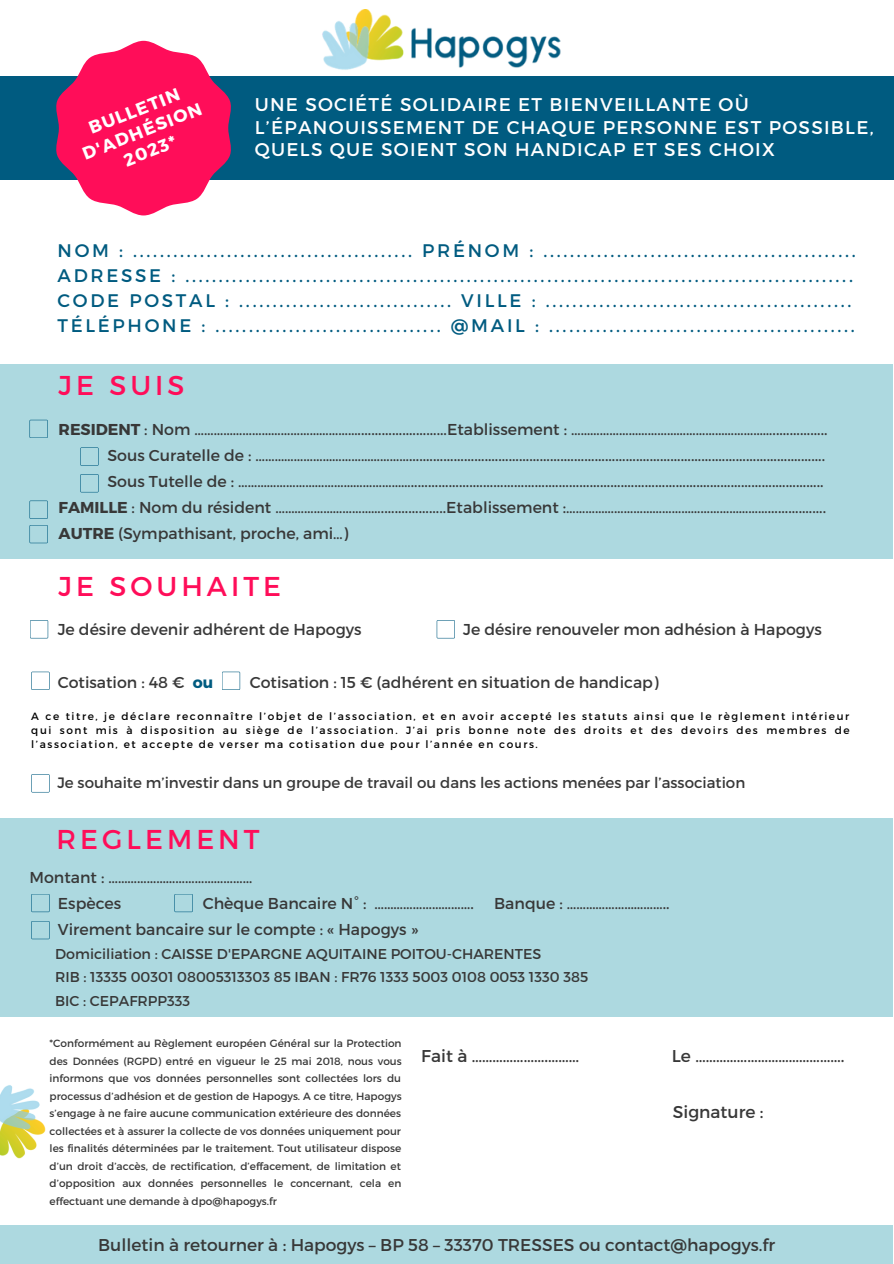
<style>
.page{position:relative;width:894px;height:1264px;background:#fff}
.page>*{position:absolute;margin:0;border:0;box-sizing:border-box;transform-origin:0 0}
.t1{font:27.15px "Montserrat";letter-spacing:.15em;color:#ff0d59}
.t2{font:18.45px/22.5px "Montserrat";letter-spacing:.07em;color:#fff}
.t3{font:18.15px/24.8px "Montserrat";letter-spacing:.15em;color:#005b80}
.t4{font:700 17.55px/21.5px "Montserrat";color:#fff;text-align:center}
.t5{font:17.1px "Montserrat";color:#383838}
.t6{font:15.75px/26px "Montserrat";color:#383838}
.t7{font:15px "Montserrat";color:#383838}
.t8{font:14.25px/23.7px "Montserrat";color:#383838}
.t9{font:10.5px/17.5px "Montserrat";color:#383838;text-align:justify}
.t10{font:10.5px/14px "Montserrat";letter-spacing:.15em;color:#000;text-align:justify}
.s1{font-weight:700}
.s2{font-weight:700;color:#005b80}
</style>
<div class="page">
<div style="left:0;top:77px;width:893px;height:102px;background:#005b80"></div>
<svg style="left:56px;top:41px;width:175px;height:174px"></svg>
<img style="left:322px;top:9px;width:239px;height:61px">
<div style="left:0;top:364px;width:892px;height:194px;background:#add9e0"></div>
<svg style="left:29px;top:500px;width:19px;height:19px"></svg>
<svg style="left:29px;top:420px;width:19px;height:18px"></svg>
<div style="left:0;top:1225px;width:892px;height:38px;background:#add9e0"></div>
<div style="left:0;top:818px;width:892px;height:198px;background:#add9e0"></div>
<svg style="left:29px;top:525px;width:19px;height:18px"></svg>
<svg style="left:80px;top:447px;width:19px;height:19px"></svg>
<svg style="left:80px;top:474px;width:19px;height:18px"></svg>
<svg style="left:30px;top:620px;width:18px;height:18px"></svg>
<svg style="left:436px;top:620px;width:19px;height:18px"></svg>
<svg style="left:31px;top:671px;width:19px;height:19px"></svg>
<svg style="left:222px;top:671px;width:18px;height:19px"></svg>
<svg style="left:31px;top:774px;width:19px;height:18px"></svg>
<svg style="left:31px;top:894px;width:19px;height:18px"></svg>
<svg style="left:174px;top:894px;width:19px;height:18px"></svg>
<svg style="left:31px;top:921px;width:19px;height:18px"></svg>
<img style="left:0;top:1085px;width:46px;height:74px">
<p class="t4" style="left:71px;top:123px;width:128px;rotate:-21deg">BULLETIN<br>D'ADHÉSION<br>2023*</p>
<p class="t2" style="left:254px;top:92px;width:620px">UNE SOCIÉTÉ SOLIDAIRE ET BIENVEILLANTE OÙ<br>L’ÉPANOUISSEMENT DE CHAQUE PERSONNE EST POSSIBLE,<br>QUELS QUE SOIENT SON HANDICAP ET SES CHOIX</p>
<p class="t3" style="left:57px;top:237px;width:799px">NOM : .......................................... PRÉNOM : ...............................................<br>ADRESSE : ....................................................................................................<br>CODE POSTAL : ................................ VILLE : ..............................................<br>TÉLÉPHONE : .................................. @MAIL : ..............................................</p>
<h1 class="t1" style="left:59px;top:368px;width:127px">JE SUIS</h1>
<p class="t6" style="left:59px;top:415px;width:770px"><span class="s1">RESIDENT</span> : Nom ……………………………………………..........................Etablissement : ………………………………………………………................</p>
<p class="t6" style="left:107px;top:441px;width:719px">Sous Curatelle de : ………………………………………….........................................................................................................................</p>
<p class="t6" style="left:107px;top:467px;width:717px">Sous Tutelle de : ………………………………………………........................................................................................................................</p>
<p class="t6" style="left:59px;top:493px;width:768px"><span class="s1">FAMILLE</span> : Nom du résident ……………………………...................Etablissement :……………………………………………………….................</p>
<p class="t6" style="left:59px;top:519px;width:291px"><span class="s1">AUTRE</span> (Sympathisant, proche, ami…)</p>
<h1 class="t1" style="left:59px;top:569px;width:224px">JE SOUHAITE</h1>
<p class="t6" style="left:58px;top:615px;width:305px">Je désire devenir adhérent de Hapogys</p>
<p class="t6" style="left:463px;top:615px;width:360px">Je désire renouveler mon adhésion à Hapogys</p>
<p class="t6" style="left:58px;top:668px;width:157px">Cotisation : 48 € <span class="s2">ou</span></p>
<p class="t6" style="left:250px;top:668px;width:410px">Cotisation : 15 € (adhérent en situation de handicap)</p>
<p class="t10" style="left:31px;top:709px;width:819px">A ce titre, je déclare reconnaître l’objet de l’association, et en avoir accepté les statuts ainsi que le règlement intérieur qui sont mis à disposition au siège de l’association. J’ai pris bonne note des droits et des devoirs des membres de l’association, et accepte de verser ma cotisation due pour l’année en cours.</p>
<p class="t7" style="left:57px;top:773px;width:689px">Je souhaite m’investir dans un groupe de travail ou dans les actions menées par l’association</p>
<h1 class="t1" style="left:56px;top:821px;width:205px">REGLEMENT</h1>
<p class="t6" style="left:58px;top:863px;width:196px;text-indent:-28px">Montant : ………………………………………<br>Espèces</p>
<p class="t6" style="left:203px;top:889px;width:272px">Chèque Bancaire N° : ………………………….</p>
<p class="t6" style="left:494px;top:889px;width:177px">Banque : …………………………..</p>
<p class="t6" style="left:58px;top:915px;width:361px">Virement bancaire sur le compte : « Hapogys »</p>
<p class="t8" style="left:55px;top:941px;width:534px">Domiciliation : CAISSE D'EPARGNE AQUITAINE POITOU-CHARENTES<br>RIB : 13335 00301 08005313303 85 IBAN : FR76 1333 5003 0108 0053 1330 385<br>BIC : CEPAFRPP333</p>
<p class="t9" style="left:50px;top:1033px;width:353px">*Conformément au Règlement européen Général sur la Protection des Données (RGPD) entré en vigueur le 25 mai 2018, nous vous informons que vos données personnelles sont collectées lors du processus d’adhésion et de gestion de Hapogys. A ce titre, Hapogys s’engage à ne faire aucune communication extérieure des données collectées et à assurer la collecte de vos données uniquement pour les finalités déterminées par le traitement. Tout utilisateur dispose d’un droit d’accès, de rectification, d’effacement, de limitation et d’opposition aux données personnelles le concernant, cela en effectuant une demande à dpo@hapogys.fr</p>
<p class="t5" style="left:421px;top:1044px;width:159px">Fait à ………………….………</p>
<p class="t5" style="left:671px;top:1044px;width:174px">Le …………………………………….</p>
<p class="t5" style="left:672px;top:1101px;width:92px">Signature :</p>
<p class="t5" style="left:98px;top:1233px;width:678px">Bulletin à retourner à : Hapogys – BP 58 – 33370 TRESSES ou contact@hapogys.fr</p>
</div>
